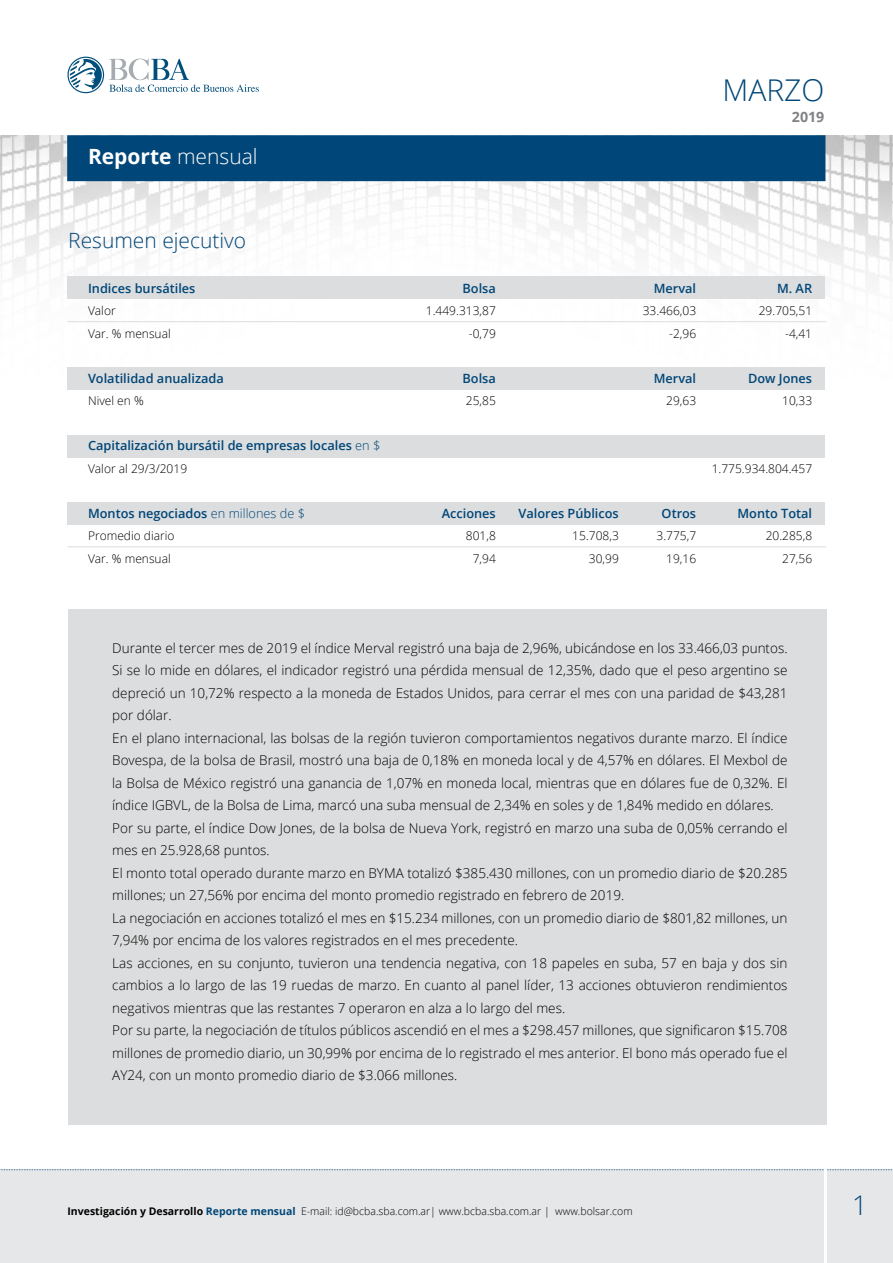
<style>
.page{position:relative;width:893px;height:1263px;background:#fff}
.page>*{position:absolute;margin:0;border:0;box-sizing:border-box;transform-origin:0 0}
.t1{font:300 30px "Open Sans";color:#004678}
.t2{font:300 27px "Open Sans";color:#004678}
.t3{font:300 21px "Open Sans";color:#004678}
.t4{font:700 21px "Open Sans";color:#fff}
.t5{font:700 14.25px "Open Sans";color:#808285}
.t6{font:300 13.5px/22.5px "Open Sans";color:#000}
.t7{font:600 12.75px "Open Sans";color:#004678}
.t8{font:300 12px/22.5px "Open Sans";color:#000;text-align:right}
.t9{font:300 10.5px "Open Sans";color:#000}
.s1{font-weight:300}
.s2{font-weight:700}
.s3{font-weight:700;color:#004678}
</style>
<div class="page">
<img style="left:0;top:135px;width:893px;height:486px">
<div style="left:67px;top:135px;width:758px;height:46px;background:#004678"></div>
<div style="left:0;top:1170px;width:893px;height:93px;background:#e6e7e8"></div>
<svg style="left:0;top:1169px;width:893px;height:1px"></svg>
<hr style="left:824px;top:1124px;width:3px;height:139px;background:#fff">
<svg style="left:68px;top:57px;width:191px;height:36px"></svg>
<div style="left:68px;top:609px;width:758px;height:516px;background:#dcddde"></div>
<div style="left:68px;top:277px;width:757px;height:22px;background:#dcddde"></div>
<div style="left:68px;top:368px;width:757px;height:22px;background:#dcddde"></div>
<div style="left:68px;top:436px;width:757px;height:22px;background:#dcddde"></div>
<div style="left:68px;top:503px;width:757px;height:22px;background:#dcddde"></div>
<hr style="left:68px;top:321px;width:758px;height:1px;background:#dcddde">
<hr style="left:68px;top:546px;width:758px;height:1px;background:#dcddde">
<h3 class="t4" style="left:88px;top:141px;width:171px">Reporte <span class="s1">mensual</span></h3>
<h3 class="t3" style="left:68px;top:226px;width:179px">Resumen ejecutivo</h3>
<p class="t7" style="left:88px;top:279px;width:109px">Indices bursátiles</p>
<p class="t8" style="left:88px;top:299px;width:84px;text-align:left">Valor<br>Var. % mensual</p>
<p class="t7" style="left:88px;top:369px;width:137px">Volatilidad anualizada</p>
<p class="t8" style="left:88px;top:389px;width:57px">Nivel en %</p>
<p class="t7" style="left:88px;top:437px;width:294px">Capitalización bursátil de empresas locales <span class="s1">en $</span></p>
<p class="t8" style="left:88px;top:457px;width:101px">Valor al 29/3/2019</p>
<p class="t7" style="left:88px;top:504px;width:218px">Montos negociados <span class="s1">en millones de $</span></p>
<p class="t8" style="left:88px;top:524px;width:88px;text-align:left">Promedio diario<br>Var. % mensual</p>
<h1 class="t1" style="left:722px;top:69px;width:103px">MARZO</h1>
<p class="t5" style="left:792px;top:106px;width:34px">2019</p>
<p class="t7" style="left:462px;top:279px;width:35px">Bolsa</p>
<p class="t8" style="left:426px;top:299px;width:71px">1.449.313,87 -0,79</p>
<p class="t7" style="left:462px;top:369px;width:35px">Bolsa</p>
<p class="t8" style="left:466px;top:389px;width:31px">25,85</p>
<p class="t7" style="left:442px;top:504px;width:56px">Acciones</p>
<p class="t8" style="left:466px;top:524px;width:31px;text-align:center">801,8<br>7,94</p>
<p class="t7" style="left:518px;top:504px;width:102px">Valores Públicos</p>
<p class="t8" style="left:572px;top:524px;width:48px">15.708,3<br>30,99</p>
<p class="t7" style="left:654px;top:279px;width:44px">Merval</p>
<p class="t8" style="left:643px;top:299px;width:55px">33.466,03 -2,96</p>
<p class="t7" style="left:654px;top:369px;width:44px">Merval</p>
<p class="t8" style="left:666px;top:389px;width:31px">29,63</p>
<p class="t7" style="left:777px;top:279px;width:37px">M. AR</p>
<p class="t8" style="left:759px;top:299px;width:55px">29.705,51 -4,41</p>
<p class="t7" style="left:748px;top:369px;width:66px">Dow Jones</p>
<p class="t8" style="left:782px;top:389px;width:31px">10,33</p>
<p class="t7" style="left:662px;top:504px;width:36px">Otros</p>
<p class="t8" style="left:656px;top:524px;width:41px">3.775,7<br>19,16</p>
<p class="t8" style="left:712px;top:457px;width:102px">1.775.934.804.457</p>
<p class="t7" style="left:737px;top:504px;width:76px">Monto Total</p>
<p class="t8" style="left:766px;top:524px;width:48px">20.285,8<br>27,56</p>
<p class="t6" style="left:112px;top:636px;width:677px">Durante el tercer mes de 2019 el índice Merval registró una baja de 2,96%, ubicándose en los 33.466,03 puntos.<br>Si se lo mide en dólares, el indicador registró una pérdida mensual de 12,35%, dado que el peso argentino se depreció un 10,72% respecto a la moneda de Estados Unidos, para cerrar el mes con una paridad de $43,281 por dólar.<br>En el plano internacional, las bolsas de la región tuvieron comportamientos negativos durante marzo. El índice Bovespa, de la bolsa de Brasil, mostró una baja de 0,18% en moneda local y de 4,57% en dólares. El Mexbol de la Bolsa de México registró una ganancia de 1,07% en moneda local, mientras que en dólares fue de 0,32%. El índice IGBVL, de la Bolsa de Lima, marcó una suba mensual de 2,34% en soles y de 1,84% medido en dólares.<br>Por su parte, el índice Dow Jones, de la bolsa de Nueva York, registró en marzo una suba de 0,05% cerrando el mes en 25.928,68 puntos.<br>El monto total operado durante marzo en BYMA totalizó $385.430 millones, con un promedio diario de $20.285 millones; un 27,56% por encima del monto promedio registrado en febrero de 2019.<br>La negociación en acciones totalizó el mes en $15.234 millones, con un promedio diario de $801,82 millones, un 7,94% por encima de los valores registrados en el mes precedente.<br>Las acciones, en su conjunto, tuvieron una tendencia negativa, con 18 papeles en suba, 57 en baja y dos sin cambios a lo largo de las 19 ruedas de marzo. En cuanto al panel líder, 13 acciones obtuvieron rendimientos negativos mientras que las restantes 7 operaron en alza a lo largo del mes.<br>Por su parte, la negociación de títulos públicos ascendió en el mes a $298.457 millones, que significaron $15.708 millones de promedio diario, un 30,99% por encima de lo registrado el mes anterior. El bono más operado fue el AY24, con un monto promedio diario de $3.066 millones.</p>
<p class="t9" style="left:68px;top:1204px;width:567px"><span class="s2">Investigación y Desarrollo</span> <span class="s3">Reporte mensual</span> E-mail: id@bcba.sba.com.ar| www.bcba.sba.com.ar | www.bolsar.com</p>
<h2 class="t2" style="left:852px;top:1187px;width:17px">1</h2>
</div>
